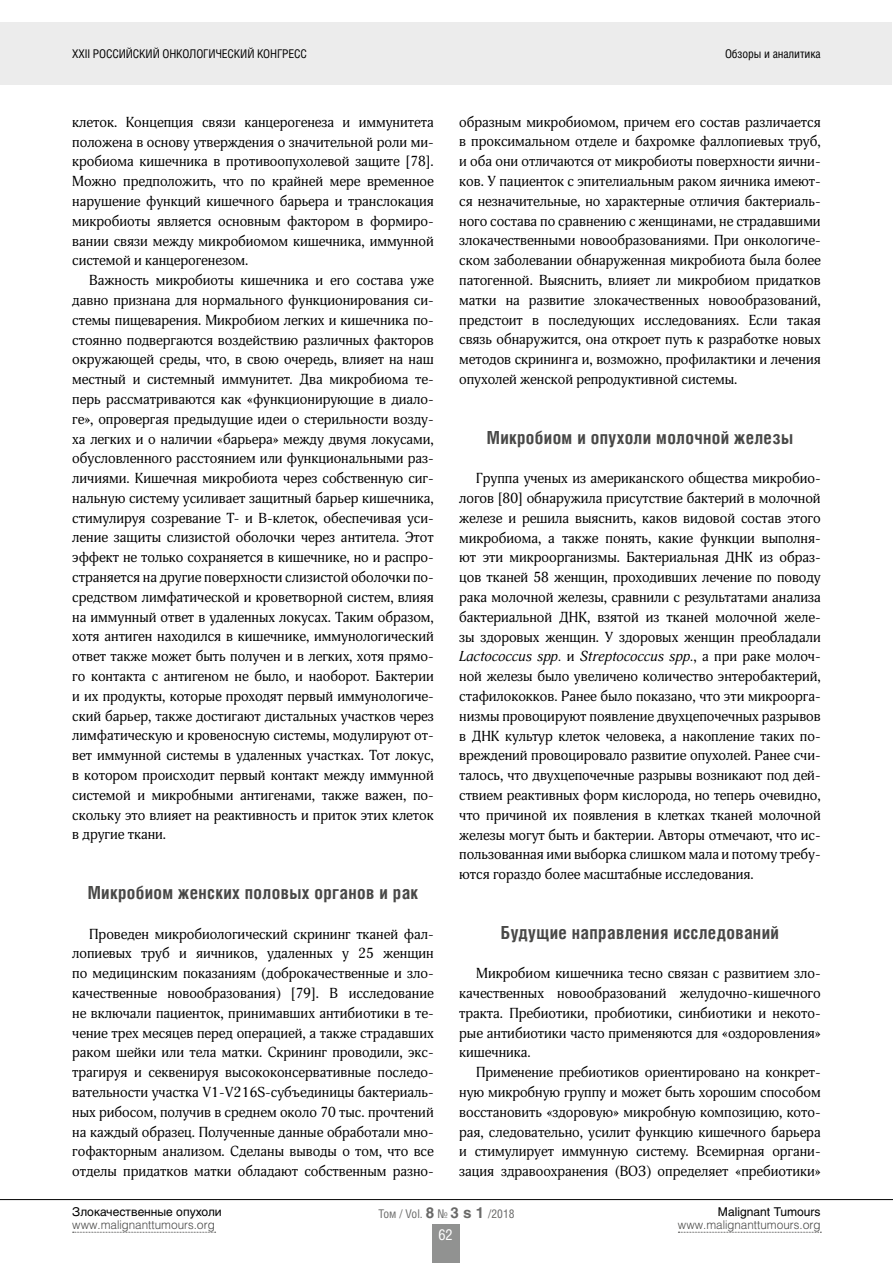
<style>
.page{position:relative;width:893px;height:1263px;background:#fff}
.page>*{position:absolute;margin:0;border:0;box-sizing:border-box;transform-origin:0 0}
.t1{font:700 18px "Helios Cond C";letter-spacing:.02em;color:#484847}
.t2{font:15px "Helios Cond C";color:#fff}
.t3{font:14.25px/19.8px "Adonis C";color:#000;text-align:justify}
.t4{font:12px "Helios Cond C";letter-spacing:-.01em;color:#000}
.t5{font:12px "Helios Light C";color:#484847}
.t6{font:12px "Helios C";color:#000}
.t7{font:12px "Helios Cond C";color:#696968}
.s1{font-style:italic}
.s2{font-family:"Helios C";font-weight:700;font-size:15px}
</style>
<div class="page">
<div style="left:0;top:22px;width:892px;height:63px;background:#ececec"></div>
<hr style="left:0;top:1199px;width:893px;height:1px;background:#000">
<svg style="left:73px;top:1232px;width:143px;height:1px"></svg>
<svg style="left:678px;top:1232px;width:143px;height:1px"></svg>
<div style="left:432px;top:1225px;width:27px;height:38px;background:#919291"></div>
<p class="t4" style="left:72px;top:47px;width:236px">XXII РОССИЙСКИЙ ОНКОЛОГИЧЕСКИЙ КОНГРЕСС</p>
<p class="t4" style="left:725px;top:47px;width:97px">Обзоры и аналитика</p>
<p class="t3" style="left:72px;top:112px;width:363px">клеток. Концепция связи канцерогенеза и иммунитета положена в основу утверждения о значительной роли ми‑ кробиома кишечника в противоопухолевой защите [78].<br>Можно предположить, что по крайней мере временное нарушение функций кишечного барьера и транслокация микробиоты является основным фактором в формиро‑ вании связи между микробиомом кишечника, иммунной системой и канцерогенезом.</p>
<p class="t3" style="left:72px;top:270px;width:363px;text-indent:17px">Важность микробиоты кишечника и его состава уже давно признана для нормального функционирования си‑ стемы пищеварения. Микробиом легких и кишечника по‑ стоянно подвергаются воздействию различных факторов окружающей среды, что, в свою очередь, влияет на наш местный и системный иммунитет. Два микробиома те‑ перь рассматриваются как «функционирующие в диало‑ ге», опровергая предыдущие идеи о стерильности возду‑ ха легких и о наличии «барьера» между двумя локусами, обусловленного расстоянием или функциональными раз‑ личиями. Кишечная микробиота через собственную сиг‑ нальную систему усиливает защитный барьер кишечника, стимулируя созревание Т- и В-клеток, обеспечивая уси‑ ление защиты слизистой оболочки через антитела. Этот эффект не только сохраняется в кишечнике, но и распро‑ страняется на другие поверхности слизистой оболочки по‑ средством лимфатической и кроветворной систем, влияя на иммунный ответ в удаленных локусах. Таким образом, хотя антиген находился в кишечнике, иммунологический ответ также может быть получен и в легких, хотя прямо‑ го контакта с антигеном не было, и наоборот. Бактерии и их продукты, которые проходят первый иммунологиче‑ ский барьер, также достигают дистальных участков через лимфатическую и кровеносную системы, модулируют от‑ вет иммунной системы в удаленных участках. Тот локус, в котором происходит первый контакт между иммунной системой и микробными антигенами, также важен, по‑ скольку это влияет на реактивность и приток этих клеток в другие ткани.</p>
<p class="t1" style="left:88px;top:882px;width:332px">Микробиом женских половых органов и рак</p>
<p class="t3" style="left:72px;top:924px;width:363px;text-indent:17px">Проведен микробиологический скрининг тканей фал‑ лопиевых труб и яичников, удаленных у 25 женщин по медицинским показаниям (доброкачественные и зло‑ качественные новообразования) [79]. В исследование не включали пациенток, принимавших антибиотики в те‑ чение трех месяцев перед операцией, а также страдавших раком шейки или тела матки. Скрининг проводили, экс‑ трагируя и секвенируя высококонсервативные последо‑ вательности участка V1‑V216S-субъединицы бактериаль‑ ных рибосом, получив в среднем около 70 тыс. прочтений на каждый образец. Полученные данные обработали мно‑ гофакторным анализом. Сделаны выводы о том, что все отделы придатков матки обладают собственным разно‑</p>
<p class="t3" style="left:459px;top:112px;width:363px">образным микробиомом, причем его состав различается в проксимальном отделе и бахромке фаллопиевых труб, и оба они отличаются от микробиоты поверхности яични‑ ков. У пациенток с эпителиальным раком яичника имеют‑ ся незначительные, но характерные отличия бактериаль‑ ного состава по сравнению с женщинами, не страдавшими злокачественными новообразованиями. При онкологиче‑ ском заболевании обнаруженная микробиота была более патогенной. Выяснить, влияет ли микробиом придатков матки на развитие злокачественных новообразований, предстоит в последующих исследованиях. Если такая связь обнаружится, она откроет путь к разработке новых методов скрининга и, возможно, профилактики и лечения опухолей женской репродуктивной системы.</p>
<p class="t1" style="left:487px;top:426px;width:308px">Микробиом и опухоли молочной железы</p>
<p class="t3" style="left:459px;top:469px;width:363px;text-indent:17px">Группа ученых из американского общества микробио‑ логов [80] обнаружила присутствие бактерий в молочной железе и решила выяснить, каков видовой состав этого микробиома, а также понять, какие функции выполня‑ ют эти микроорганизмы. Бактериальная ДНК из образ‑ цов тканей 58 женщин, проходивших лечение по поводу рака молочной железы, сравнили с результатами анализа бактериальной ДНК, взятой из тканей молочной желе‑ зы здоровых женщин. У здоровых женщин преобладали <span class="s1">Lactococcus spp.</span> и <span class="s1">Streptococcus spp.</span>, а при раке молоч‑ ной железы было увеличено количество энтеробактерий, стафилококков. Ранее было показано, что эти микроорга‑ низмы провоцируют появление двухцепочечных разрывов в ДНК культур клеток человека, а накопление таких по‑ вреждений провоцировало развитие опухолей. Ранее счи‑ талось, что двухцепочечные разрывы возникают под дей‑ ствием реактивных форм кислорода, но теперь очевидно, что причиной их появления в клетках тканей молочной железы могут быть и бактерии. Авторы отмечают, что ис‑ пользованная ими выборка слишком мала и потому требу‑ ются гораздо более масштабные исследования.</p>
<p class="t1" style="left:501px;top:921px;width:280px">Будущие направления исследований</p>
<p class="t3" style="left:459px;top:964px;width:363px;text-indent:17px">Микробиом кишечника тесно связан с развитием зло‑ качественных новообразований желудочно-кишечного тракта. Пребиотики, пробиотики, синбиотики и некото‑ рые антибиотики часто применяются для «оздоровления» кишечника.</p>
<p class="t3" style="left:459px;top:1063px;width:363px;text-indent:17px">Применение пребиотиков ориентировано на конкрет‑ ную микробную группу и может быть хорошим способом восстановить «здоровую» микробную композицию, кото‑ рая, следовательно, усилит функцию кишечного барьера и стимулирует иммунную систему. Всемирная органи‑ зация здравоохранения (ВОЗ) определяет «пребиотики»</p>
<p class="t6" style="left:72px;top:1204px;width:151px">Злокачественные опухоли</p>
<p class="t5" style="left:72px;top:1218px;width:144px">www.malignanttumours.org</p>
<p class="t7" style="left:378px;top:1206px;width:138px">Том / Vol. <span class="s2">8</span> № <span class="s2">3 s 1</span> /2018</p>
<p class="t6" style="left:718px;top:1204px;width:104px">Malignant Tumours</p>
<p class="t5" style="left:678px;top:1218px;width:144px">www.malignanttumours.org</p>
<p class="t2" style="left:438px;top:1225px;width:16px">62</p>
</div>
